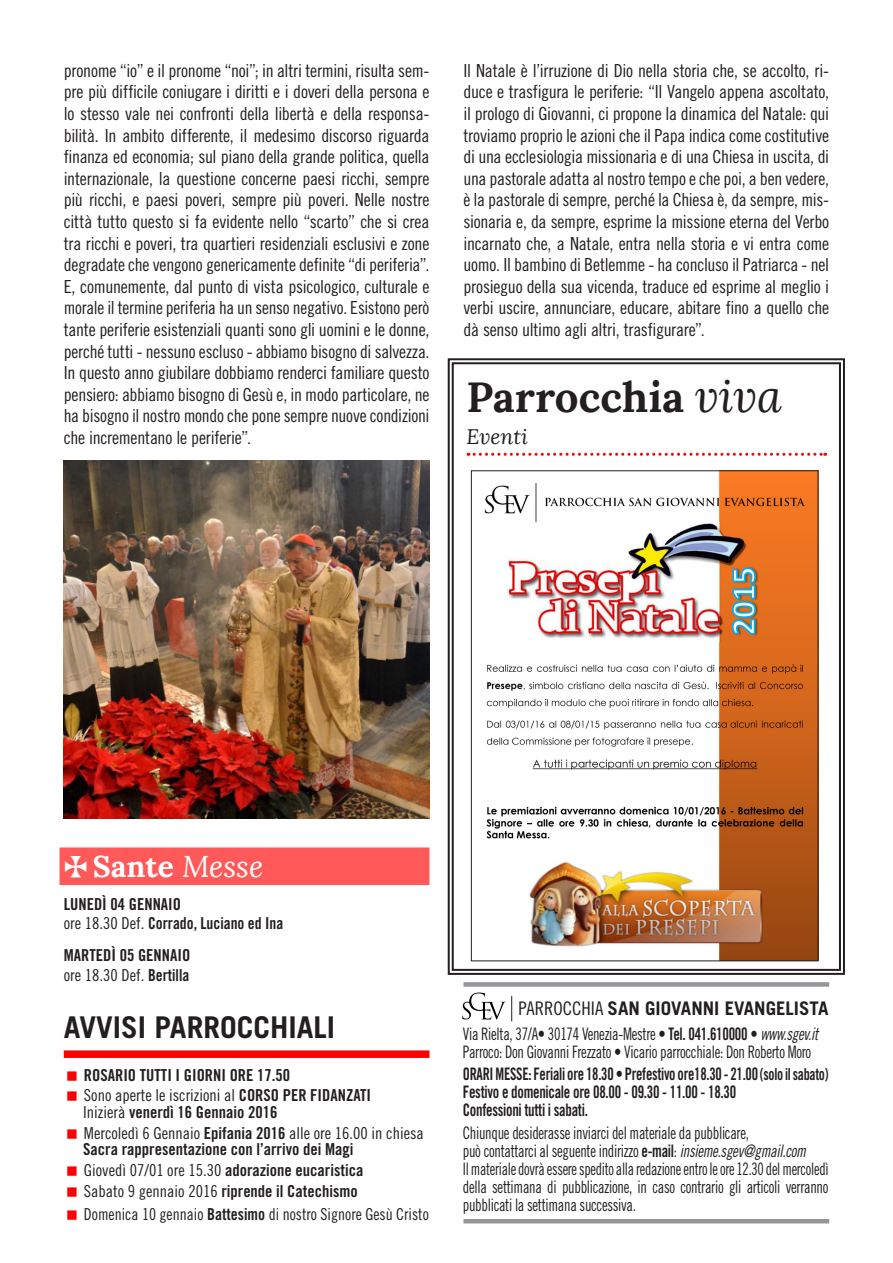
<style>
.page{position:relative;width:893px;height:1263px;background:#fff}
.page>*{position:absolute;margin:0;border:0;box-sizing:border-box;transform-origin:0 0}
.Titoli_bold{font:700 42px "Lora";color:#231f20}
.Titolo_avvisi{font:700 30px "Trade Gothic LT Std";color:#231f20}
.t1{font:700 30px "Lora";color:#fff}
.t2{font:italic 21px "Lora";color:#231f20}
.t3{font:700 18.75px "Trade Gothic LT Std";color:#231f20}
.t4{font:18px/21.6px "Trade Gothic LT Std Cn 18";letter-spacing:-.015em;color:#231f20;text-align:justify}
.t5{font:17.25px/18px "Trade Gothic LT Std Cn 18";letter-spacing:-.02em;color:#231f20;scale:.85 1}
.t6{font:17.25px/18px "Trade Gothic LT Std Cn 18";letter-spacing:-.02em;color:#231f20;text-align:justify;scale:.83 1}
.t7{font:17.25px "Trade Gothic LT Std Bd Cn 20";letter-spacing:-.02em;color:#231f20;scale:.85 1}
.t8{font:17.25px "Trade Gothic LT Std Bd Cn 20";letter-spacing:-.02em;color:#231f20;scale:.83 1}
.Grassetto{font:16.5px/16.5px "Trade Gothic LT Std Bd Cn 20";color:#231f20}
.Grassetto-2{font:16.5px "Trade Gothic LT Std Cn 18";color:#231f20}
.Grassetto-3{font:16.5px "Trade Gothic LT Std Cn 18";color:#231f20;scale:.96 1}
.Grassetto-4{font:16.5px "Trade Gothic LT Std Bd Cn 20";color:#231f20;scale:.94 1}
.s1{font-weight:400;font-style:italic;font-size:45px}
.s2{font-weight:400;font-style:italic}
.s3{font-family:"Trade Gothic LT Std Cn 18"}
.s4{font-family:"Trade Gothic LT Std Bd Cn 20"}
.s5{font-family:"Trade Gothic LT Std Cn 18";font-weight:400}
.s6{font-family:"Trade Gothic LT Std Cn 18 Obl"}
.s7{font-size:16.5px}
</style>
<div class="page">
<div style="left:64px;top:1050px;width:365px;height:8px;background:#f00"></div>
<div style="left:60px;top:847px;width:369px;height:38px;background:#ff5959"></div>
<svg style="left:462px;top:992px;width:50px;height:29px"></svg>
<div style="left:463px;top:982px;width:366px;height:5px;background:#939598"></div>
<hr style="left:463px;top:1219px;width:366px;height:4px;background:#939598">
<svg style="left:447px;top:358px;width:398px;height:617px"></svg>
<div style="left:452px;top:362px;width:389px;height:609px;border:2px solid #231f20"></div>
<img style="left:64px;top:461px;width:365px;height:357px">
<img style="left:484px;top:473px;width:332px;height:486px">
<p class="t4" style="left:64px;top:59px;width:367px">pronome “io” e il pronome “noi”; in altri termini, risulta sem&shy;pre più difficile coniugare i diritti e i doveri della persona e lo stesso vale nei confronti della libertà e della responsa&shy;bilità. In ambito differente, il medesimo discorso riguarda finanza ed economia; sul piano della grande politica, quella internazionale, la questione concerne paesi ricchi, sempre più ricchi, e paesi poveri, sempre più poveri. Nelle nostre città tutto questo si fa evidente nello “scarto” che si crea tra ricchi e poveri, tra quartieri residenziali esclusivi e zone degradate che vengono genericamente definite “di periferia”.<br>E, comunemente, dal punto di vista psicologico, culturale e morale il termine periferia ha un senso negativo. Esistono però tante periferie esistenziali quanti sono gli uomini e le donne, perché tutti - nessuno escluso - abbiamo bisogno di salvezza.<br>In questo anno giubilare dobbiamo renderci familiare questo pensiero: abbiamo bisogno di Gesù e, in modo particolare, ne ha bisogno il nostro mondo che pone sempre nuove condizioni che incrementano le periferie”.</p>
<p class="t4" style="left:463px;top:59px;width:367px">Il Natale è l’irruzione di Dio nella storia che, se accolto, ri&shy;duce e trasfigura le periferie: “Il Vangelo appena ascoltato, il prologo di Giovanni, ci propone la dinamica del Natale: qui troviamo proprio le azioni che il Papa indica come costitutive di una ecclesiologia missionaria e di una Chiesa in uscita, di una pastorale adatta al nostro tempo e che poi, a ben vedere, è la pastorale di sempre, perché la Chiesa è, da sempre, mis&shy;sionaria e, da sempre, esprime la missione eterna del Verbo incarnato che, a Natale, entra nella storia e vi entra come uomo. Il bambino di Betlemme - ha concluso il Patriarca - nel prosieguo della sua vicenda, traduce ed esprime al meglio i verbi uscire, annunciare, educare, abitare fino a quello che dà senso ultimo agli altri, trasfigurare”.</p>
<p class="Titoli_bold" style="left:466px;top:369px;width:317px">Parrocchia <span class="s1">viva</span></p>
<p class="t2" style="left:466px;top:424px;width:63px">Eventi</p>
<p class="t1" style="left:93px;top:847px;width:172px">Sante <span class="s2">Messe</span></p>
<p class="Grassetto" style="left:64px;top:895px;width:119px">LUNEDÌ 04 GENNAIO</p>
<p class="Grassetto-4" style="left:64px;top:913px;width:235px"><span class="s3">ore 18.30 Def.</span> Corrado, Luciano ed Ina</p>
<p class="Grassetto" style="left:64px;top:947px;width:128px">MARTEDÌ 05 GENNAIO</p>
<p class="Grassetto-2" style="left:64px;top:965px;width:127px">ore 18.30 Def. <span class="s4">Bertilla</span></p>
<p class="Titolo_avvisi" style="left:64px;top:1008px;width:273px">AVVISI PARROCCHIALI</p>
<p class="Grassetto" style="left:84px;top:1066px;width:208px">ROSARIO TUTTI I GIORNI ORE 17.50</p>
<p class="Grassetto-2" style="left:84px;top:1086px;width:289px">Sono aperte le iscrizioni al <span class="s4">CORSO PER FIDANZATI</span></p>
<p class="Grassetto" style="left:83px;top:1104px;width:196px"><span class="s3">Inizierà</span> venerdì 16 Gennaio 2016</p>
<p class="Grassetto" style="left:83px;top:1124px;width:342px"><span class="s3">Mercoledì 6 Gennaio</span> Epifania 2016 <span class="s3">alle ore 16.00 in chiesa<br></span>Sacra rappresentazione con l’arrivo dei Magi</p>
<p class="Grassetto" style="left:84px;top:1162px;width:281px"><span class="s3">Giovedì 07/01 ore 15.30</span> adorazione eucaristica</p>
<p class="Grassetto" style="left:84px;top:1182px;width:275px"><span class="s3">Sabato 9 gennaio 2016</span> riprende il Catechismo</p>
<p class="Grassetto-3" style="left:84px;top:1205px;width:361px">Domenica 10 gennaio <span class="s4">Battesimo</span> di nostro Signore Gesù Cristo</p>
<p class="t3" style="left:518px;top:997px;width:312px"><span class="s5">PARROCCHIA</span> SAN GIOVANNI EVANGELISTA</p>
<p class="t5" style="left:463px;top:1025px;width:420px">Via Rielta, 37/A• 30174 Venezia-Mestre • <span class="s4">Tel. 041.610000</span> • <span class="s6">www.sgev.it</span></p>
<p class="t5" style="left:463px;top:1043px;width:411px">Parroco: Don Giovanni Frezzato • Vicario parrocchiale: Don Roberto Moro</p>
<p class="t8" style="left:463px;top:1064px;width:442px">ORARI MESSE: Feriali ore 18.30 • Prefestivo ore18.30 - 21.00 <span class="s7">(solo il sabato)</span></p>
<p class="t7" style="left:463px;top:1082px;width:323px">Festivo e domenicale ore 08.00 - 09.30 - 11.00 - 18.30</p>
<p class="t7" style="left:463px;top:1100px;width:149px">Confessioni tutti i sabati.</p>
<p class="t5" style="left:463px;top:1123px;width:405px">Chiunque desiderasse inviarci del materiale da pubblicare,<br>può contattarci al seguente indirizzo <span class="s4">e-mail</span>: <span class="s6">insieme.sgev@gmail.com</span></p>
<p class="t6" style="left:463px;top:1159px;width:442px">Il materiale dovrà essere spedito alla redazione entro le ore 12.30 del mercoledì della settimana di pubblicazione, in caso contrario gli articoli verranno pubblicati la settimana successiva.</p>
</div>
